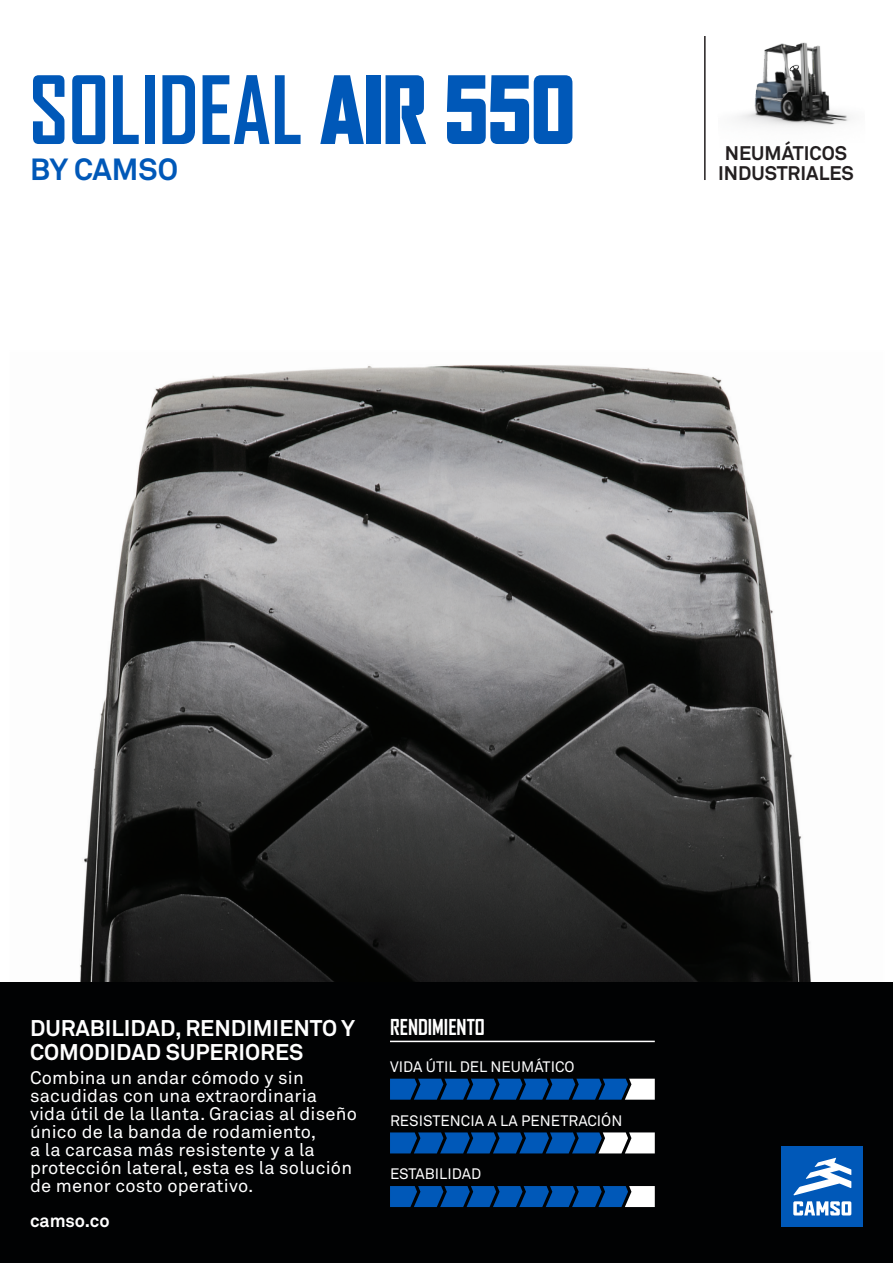
<style>
.page{position:relative;width:893px;height:1263px;background:#fff}
.page>*{position:absolute;margin:0;border:0;box-sizing:border-box;transform-origin:0 0}
.T2{font:700 90px "Agency FB";color:#0058b8;scale:.95 1}
.t1{font:700 30.3px "Akkurat Office";color:#0058b8}
.t2{font:700 22.5px/24px "Akkurat Office";color:#fff}
.t3{font:700 21px "Agency FB";color:#fff}
.t4{font:700 19.5px/19.5px "Akkurat Office";color:#231f20;text-align:center}
.t5{font:18px/18px "Akkurat Office";letter-spacing:.01em;color:#fff}
.t6{font:700 18px "Akkurat Office";color:#fff}
.t7{font:15px "Akkurat Office";color:#fff}
.s1{font-weight:900}
</style>
<div class="page">
<svg style="left:9px;top:365px;width:875px;height:618px"></svg>
<div style="left:0;top:983px;width:893px;height:280px;background:#010203"></div>
<hr style="left:704px;top:36px;width:2px;height:144px;background:#231f20">
<img style="left:738px;top:42px;width:112px;height:85px">
<hr style="left:390px;top:1041px;width:265px;height:1px;background:#fff">
<svg style="left:390px;top:1079px;width:265px;height:21px;background:#185ca7"></svg>
<svg style="left:390px;top:1132px;width:265px;height:21px;background:#2e6aac"></svg>
<svg style="left:390px;top:1186px;width:265px;height:21px;background:#195ea9"></svg>
<div style="left:782px;top:1146px;width:81px;height:81px;background:#0058b8"></div>
<svg style="left:793px;top:1201px;width:58px;height:14px"></svg>
<svg style="left:793px;top:1158px;width:58px;height:37px"></svg>
<p class="T2" style="left:29px;top:54px;width:576px">SOLIDEAL <span class="s1">AIR 550</span></p>
<p class="t1" style="left:30px;top:151px;width:150px">BY CAMSO</p>
<p class="t4" style="left:718px;top:144px;width:137px">NEUMÁTICOS<br>INDUSTRIALES</p>
<p class="t2" style="left:30px;top:1016px;width:327px">DURABILIDAD, RENDIMIENTO Y<br>COMODIDAD SUPERIORES</p>
<p class="t5" style="left:30px;top:1069px;width:328px">Combina un andar cómodo y sin sacudidas con una extraordinaria vida útil de la llanta. Gracias al diseño único de la banda de rodamiento,<br>a la carcasa más resistente y a la protección lateral, esta es la solución de menor costo operativo.</p>
<p class="t6" style="left:30px;top:1209px;width:81px">camso.co</p>
<p class="t3" style="left:390px;top:1014px;width:96px">RENDIMIENTO</p>
<p class="t7" style="left:390px;top:1058px;width:186px">VIDA ÚTIL DEL NEUMÁTICO</p>
<p class="t7" style="left:390px;top:1112px;width:234px">RESISTENCIA A LA PENETRACIÓN</p>
<p class="t7" style="left:390px;top:1165px;width:93px">ESTABILIDAD</p>
</div>
